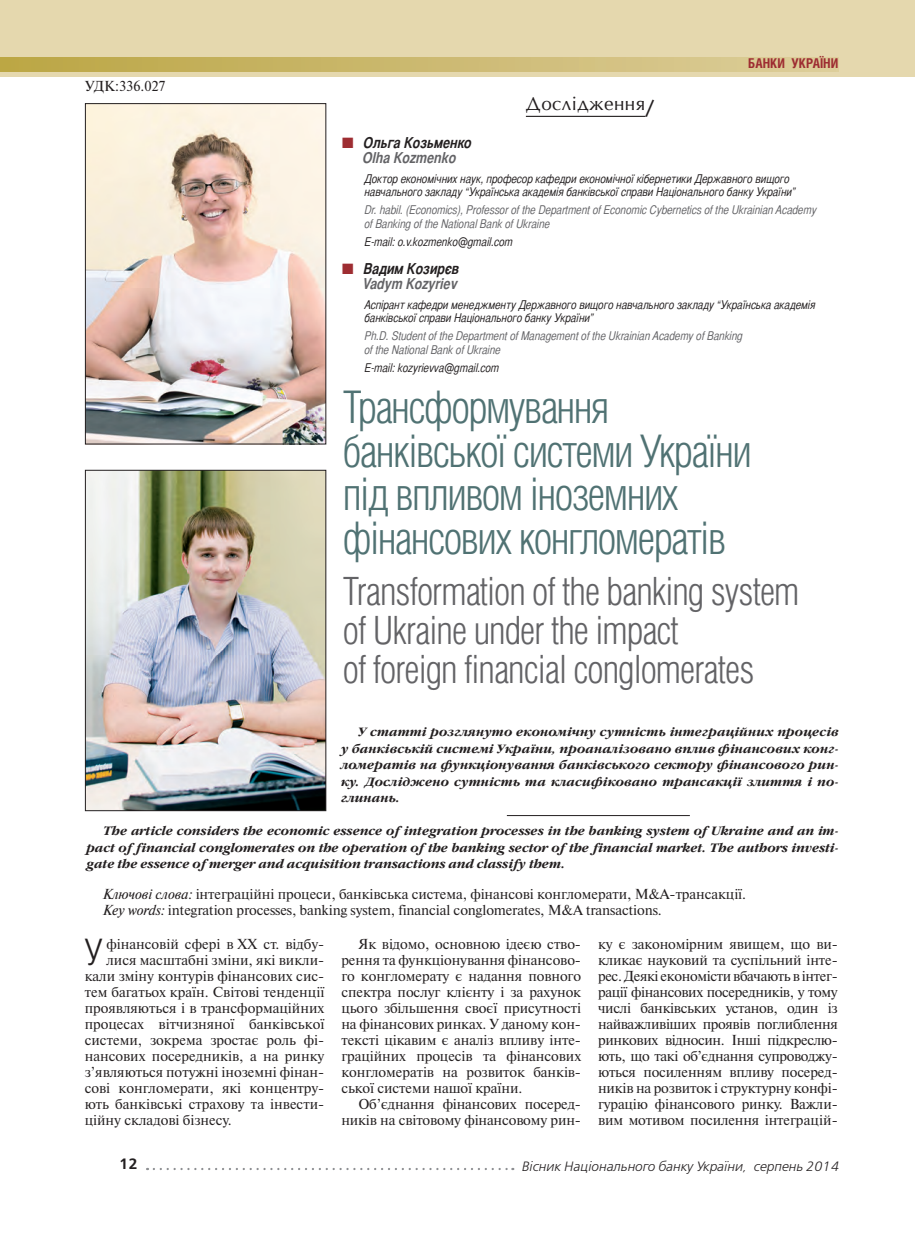
<style>
.page{position:relative;width:915px;height:1234px;background:#fff}
.page>*{position:absolute;margin:0;border:0;box-sizing:border-box;transform-origin:0 0}
.t1{font:300 45px/43.5px "Helios Cond";letter-spacing:-.035em;color:#507273}
.t2{font:300 39px/39px "Helios Cond";letter-spacing:-.025em;color:#636366}
.t3{font:300 36.6px "Helios Cond";color:#231f20}
.t4{font:18px "Opium New";letter-spacing:.025em;color:#231f20}
.t5{font:italic 700 15px/15px "Bastion";color:#231f20;text-align:center}
.t6{font:italic 700 15px/15px "Bastion";color:#636366;text-align:right}
.t7{font:15px "Free Set Demi Bold C";color:#231f20}
.t8{font:14.4px/15.9px "Newton C";color:#231f20;text-align:justify}
.t9{font:italic 13.5px "Free Set Light C";color:#231f20}
.t10{font:700 13.5px "Helios Cond";color:#9e2d32}
.t11{font:italic 700 12px/16.5px "Garamond C";letter-spacing:.015em;color:#231f20;text-align:justify}
.t12{font:italic 12px/13.5px "Bastion";color:#231f20}
.t13{font:italic 12px/13.5px "Bastion";color:#636366}
.s1{font-family:"Futura Futuris C"}
.s2{color:#9e2d32}
.s3{color:#636366}
.s4{color:#231f20}
.s5{font-style:italic}
.s6{font-size:10.5px}
</style>
<div class="page">
<div style="left:0;top:0;width:914px;height:77px;background:#e5d8ae"></div>
<svg style="left:0;top:57px;width:838px;height:14px;background:#cbb96f"></svg>
<svg style="left:154px;top:1167px;width:359px;height:2px"></svg>
<img style="left:87px;top:105px;width:237px;height:337px">
<div style="left:85px;top:103px;width:241px;height:341px;border:1px solid #231f20"></div>
<img style="left:87px;top:472px;width:237px;height:336px">
<div style="left:85px;top:470px;width:241px;height:340px;border:1px solid #231f20"></div>
<hr style="left:525px;top:116px;width:120px;height:1px;background:#231f20">
<hr style="left:506px;top:815px;width:183px;height:1px;background:#231f20">
<p class="t8" style="left:85px;top:79px;width:82px">УДК:336.027</p>
<p class="t4" style="left:525px;top:96px;width:131px">Дослідження<span class="s1">/</span></p>
<p class="t10" style="left:748px;top:58px;width:92px">БАНКИ УКРАЇНИ</p>
<p class="t5" style="left:342px;top:137px;width:131px"><span class="s2">■</span> Ольга Козьменко<br><span class="s3">Olha Kozmenko</span></p>
<p class="t12" style="left:364px;top:173px;width:432px">Доктор економічних наук, професор кафедри економічної кібернетики Державного вищого навчального закладу “Українська академія банківської справи Національного банку України”</p>
<p class="t13" style="left:364px;top:204px;width:453px">Dr. habil. (Economics), Professor of the Department of Economic Cybernetics of the Ukrainian Academy of Banking of the National Bank of Ukraine</p>
<p class="t12" style="left:364px;top:236px;width:150px">E-mail: o.v.kozmenko@gmail.com</p>
<p class="t6" style="left:342px;top:262px;width:119px"><span class="s2">■</span> <span class="s4">Вадим Козирєв<br></span>Vadym Kozyriev</p>
<p class="t12" style="left:364px;top:298px;width:452px">Аспірант кафедри менеджменту Державного вищого навчального закладу “Українська академія банківської справи Національного банку України”</p>
<p class="t13" style="left:364px;top:330px;width:379px">Ph.D. Student of the Department of Management of the Ukrainian Academy of Banking of the National Bank of Ukraine</p>
<p class="t12" style="left:364px;top:361px;width:136px">E-mail: kozyrievva@gmail.com</p>
<h1 class="t1" style="left:343px;top:389px;width:410px">Трансформування банківської системи України під впливом іноземних фінансових конгломератів</h1>
<h2 class="t2" style="left:343px;top:574px;width:458px">Transformation of the banking system of Ukraine under the impact<br>of foreign financial conglomerates</h2>
<p class="t11" style="left:341px;top:725px;width:499px;text-indent:17px">У статті розглянуто економічну сутність інтеграційних процесів у банківській системі України, проаналізовано вплив фінансових конг&shy;ломератів на функціонування банківського сектору фінансового рин&shy;ку. Досліджено сутність та класифіковано трансакції злиття і по&shy;глинань.</p>
<p class="t11" style="left:86px;top:824px;width:753px;text-indent:17px">The article considers the economic essence of integration processes in the banking system of Ukraine and an im&shy;pact of financial conglomerates on the operation of the banking sector of the financial market. The authors investi&shy;gate the essence of merger and acquisition transactions and classify them.</p>
<p class="t8" style="left:102px;top:887px;width:645px"><span class="s5">Ключові слова:</span> інтеграційні процеси, банківська система, фінансові конгломерати, М&amp;А-трансакції.<br><span class="s5">Key words:</span> integration processes, banking system, financial conglomerates, M&amp;A transactions.</p>
<h3 class="t3" style="left:85px;top:937px;width:20px">У</h3>
<p class="t8" style="left:106px;top:937px;width:219px">фінансовій сфері в ХХ ст. відбу-</p>
<p class="t8" style="left:106px;top:953px;width:219px">лися масштабні зміни, які викли-</p>
<p class="t8" style="left:85px;top:969px;width:241px">кали зміну контурів фінансових сис-</p>
<p class="t8" style="left:85px;top:985px;width:241px">тем багатьох країн. Світові тенденції</p>
<p class="t8" style="left:85px;top:1001px;width:241px">проявляються і в трансформаційних</p>
<p class="t8" style="left:85px;top:1017px;width:241px">процесах вітчизняної банківської</p>
<p class="t8" style="left:85px;top:1032px;width:241px">системи, зокрема зростає роль фі-</p>
<p class="t8" style="left:85px;top:1048px;width:241px">нансових посередників, а на ринку</p>
<p class="t8" style="left:85px;top:1064px;width:241px">з’являються потужні іноземні фінан-</p>
<p class="t8" style="left:85px;top:1080px;width:241px">сові конгломерати, які концентру-</p>
<p class="t8" style="left:85px;top:1096px;width:241px">ють банківські страхову та інвести-</p>
<p class="t8" style="left:85px;top:1112px;width:148px">ційну складові бізнесу.</p>
<p class="t8" style="left:341px;top:937px;width:241px;text-indent:17px">Як відомо, основною ідеєю ство&shy;рення та функціонування фінансово&shy;го конгломерату є надання повного спектра послуг клієнту і за рахунок цього збільшення своєї присутності на фінансових ринках. У даному кон&shy;тексті цікавим є аналіз впливу інте&shy;граційних процесів та фінансових конгломератів на розвиток банків&shy;ської системи нашої країни.</p>
<p class="t8" style="left:341px;top:1096px;width:241px;text-align:right">Об’єднання фінансових посеред&shy;ників на світовому фінансовому рин-</p>
<p class="t8" style="left:598px;top:937px;width:241px">ку є закономірним явищем, що ви&shy;кликає науковий та суспільний інте&shy;рес. Деякі економісти вбачають в інтег&shy;рації фінансових посередників, у тому числі банківських установ, один із найважливіших проявів поглиблення ринкових відносин. Інші підкреслю&shy;ють, що такі об’єднання супроводжу&shy;ються посиленням впливу посеред&shy;ників на розвиток і структурну конфі&shy;гурацію фінансового рин ку. Важли&shy;вим мотивом посилення інтеграцій-</p>
<p class="t7" style="left:119px;top:1157px;width:20px">12</p>
<p class="t9" style="left:521px;top:1160px;width:319px">Вісник Національного банку України<span class="s6">,</span> серпень 2014</p>
</div>
